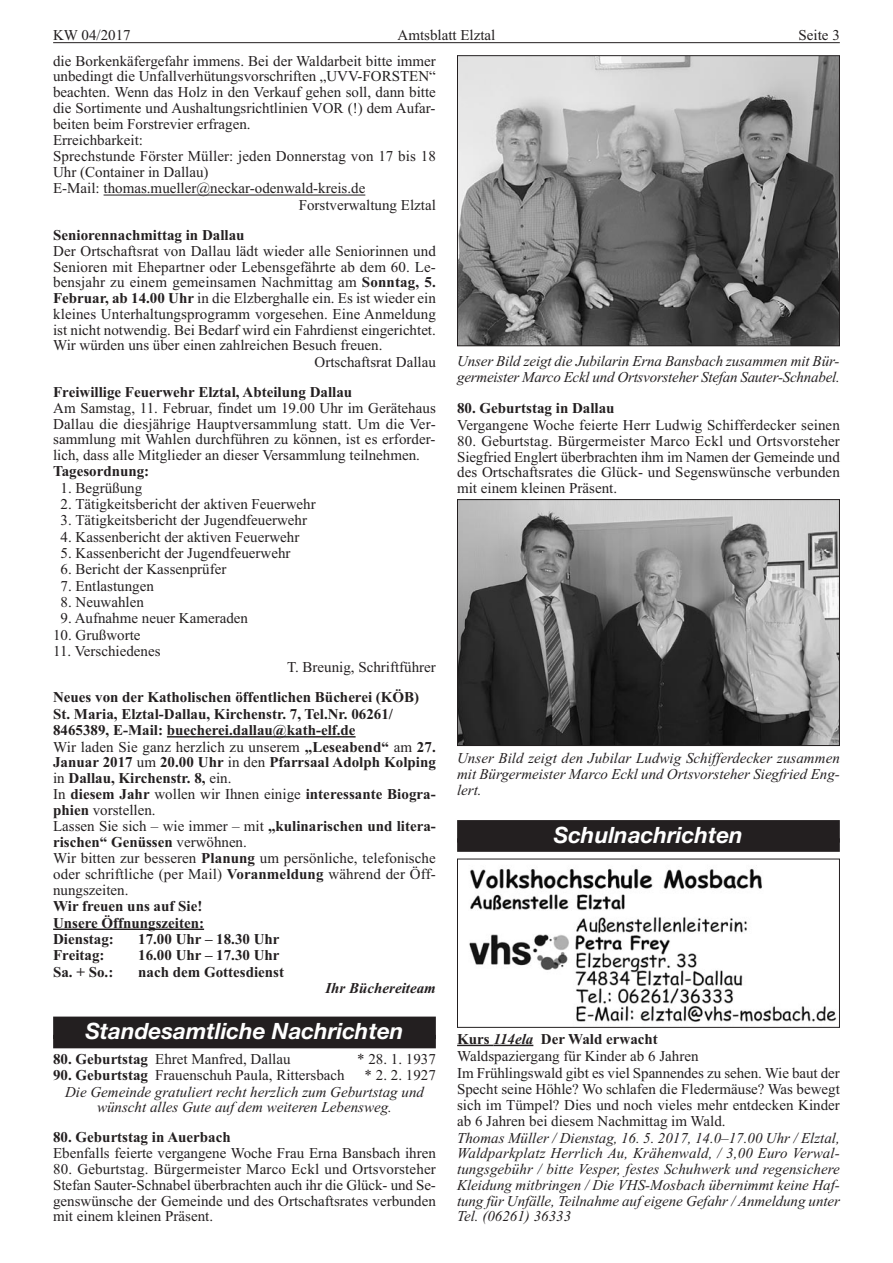
<style>
.page{position:relative;width:893px;height:1263px;background:#fff}
.page>*{position:absolute;margin:0;border:0;box-sizing:border-box;transform-origin:0 0}
.t1{font:italic 700 22.5px "Helvetica Neue";color:#fff}
.t2{font:15px/15.8px "Times";color:#231f20;text-align:justify}
.t3{font:700 15px/16px "Times";color:#231f20}
.t4{font:italic 15px/15.8px "Times";letter-spacing:-.005em;color:#231f20;text-align:justify}
.t5{font:italic 700 15px "Times";color:#231f20}
.s1{font-weight:700}
.s2{font-weight:400}
.s3{font-weight:700;font-style:italic}
</style>
<div class="page">
<hr style="left:167px;top:736px;width:189px;height:1px;background:#231f20">
<hr style="left:53px;top:928px;width:151px;height:2px;background:#231f20">
<div style="left:53px;top:1016px;width:383px;height:23px;background:#231f20"></div>
<div style="left:53px;top:1035px;width:383px;height:13px;background:#231f20"></div>
<div style="left:457px;top:820px;width:383px;height:22px;background:#231f20"></div>
<div style="left:457px;top:838px;width:383px;height:14px;background:#231f20"></div>
<hr style="left:457px;top:1045px;width:36px;height:1px;background:#231f20">
<hr style="left:493px;top:1045px;width:40px;height:1px;background:#231f20">
<img style="left:469px;top:868px;width:368px;height:154px">
<div style="left:457px;top:859px;width:383px;height:169px;border:1px solid #231f20"></div>
<img style="left:459px;top:501px;width:379px;height:243px">
<div style="left:457px;top:499px;width:383px;height:247px;border:1px solid #231f20"></div>
<svg style="left:53px;top:42px;width:787px;height:305px"></svg>
<p class="t2" style="left:53px;top:29px;width:79px">KW 04/2017</p>
<p class="t2" style="left:398px;top:29px;width:99px">Amtsblatt Elztal</p>
<p class="t2" style="left:799px;top:29px;width:43px">Seite 3</p>
<p class="t2" style="left:53px;top:54px;width:384px">die Borkenkäfergefahr immens. Bei der Waldarbeit bitte immer</p>
<p class="t2" style="left:53px;top:70px;width:384px">unbedingt die Unfallverhütungsvorschriften „UVV-FORSTEN“</p>
<p class="t2" style="left:53px;top:86px;width:384px">beachten. Wenn das Holz in den Verkauf gehen soll, dann bitte</p>
<p class="t2" style="left:53px;top:101px;width:384px">die Sortimente und Aushaltungsrichtlinien VOR (!) dem Aufar-</p>
<p class="t2" style="left:53px;top:117px;width:199px">beiten beim Forstrevier erfragen.</p>
<p class="t2" style="left:53px;top:134px;width:91px">Erreichbarkeit:</p>
<p class="t2" style="left:53px;top:150px;width:384px">Sprechstunde Förster Müller: jeden Donnerstag von 17 bis 18</p>
<p class="t2" style="left:53px;top:166px;width:157px">Uhr (Container in Dallau)</p>
<p class="t2" style="left:53px;top:182px;width:314px">E-Mail: thomas.mueller@neckar-odenwald-kreis.de</p>
<p class="t2" style="left:299px;top:198px;width:139px">Forstverwaltung Elztal</p>
<p class="t3" style="left:53px;top:228px;width:193px">Seniorennachmittag in Dallau</p>
<p class="t2" style="left:53px;top:244px;width:384px">Der Ortschaftsrat von Dallau lädt wieder alle Seniorinnen und</p>
<p class="t2" style="left:53px;top:260px;width:384px">Senioren mit Ehepartner oder Lebensgefährte ab dem 60. Le-</p>
<p class="t2" style="left:53px;top:276px;width:384px">bensjahr zu einem gemeinsamen Nachmittag am <span class="s1">Sonntag, 5.</span></p>
<p class="t2" style="left:53px;top:292px;width:384px"><span class="s1">Februar, ab 14.00 Uhr</span> in die Elzberghalle ein. Es ist wieder ein</p>
<p class="t2" style="left:53px;top:307px;width:384px">kleines Unterhaltungsprogramm vorgesehen. Eine Anmeldung</p>
<p class="t2" style="left:53px;top:323px;width:384px">ist nicht notwendig. Bei Bedarf wird ein Fahrdienst eingerichtet.</p>
<p class="t2" style="left:53px;top:339px;width:331px">Wir würden uns über einen zahlreichen Besuch freuen.</p>
<p class="t2" style="left:315px;top:355px;width:123px">Ortschaftsrat Dallau</p>
<p class="t3" style="left:53px;top:385px;width:301px">Freiwillige Feuerwehr Elztal, Abteilung Dallau</p>
<p class="t2" style="left:53px;top:401px;width:384px">Am Samstag, 11. Februar, findet um 19.00 Uhr im Gerätehaus Dallau die diesjährige Hauptversammlung statt. Um die Ver&shy;sammlung mit Wahlen durchführen zu können, ist es erforder&shy;lich, dass alle Mitglieder an dieser Versammlung teilnehmen.</p>
<p class="t3" style="left:53px;top:465px;width:98px">Tagesordnung:</p>
<p class="t2" style="left:61px;top:481px;width:83px">1. Begrüßung</p>
<p class="t2" style="left:61px;top:498px;width:257px">2. Tätigkeitsbericht der aktiven Feuerwehr</p>
<p class="t2" style="left:61px;top:514px;width:248px">3. Tätigkeitsbericht der Jugendfeuerwehr</p>
<p class="t2" style="left:61px;top:530px;width:240px">4. Kassenbericht der aktiven Feuerwehr</p>
<p class="t2" style="left:61px;top:547px;width:231px">5. Kassenbericht der Jugendfeuerwehr</p>
<p class="t2" style="left:61px;top:563px;width:167px">6. Bericht der Kassenprüfer</p>
<p class="t2" style="left:61px;top:579px;width:95px">7. Entlastungen</p>
<p class="t2" style="left:61px;top:596px;width:85px">8. Neuwahlen</p>
<p class="t2" style="left:61px;top:612px;width:189px">9. Aufnahme neuer Kameraden</p>
<p class="t2" style="left:53px;top:628px;width:89px">10. Grußworte</p>
<p class="t2" style="left:53px;top:644px;width:109px">11. Verschiedenes</p>
<p class="t2" style="left:287px;top:661px;width:150px">T. Breunig, Schriftführer</p>
<p class="t3" style="left:53px;top:691px;width:384px">Neues von der Katholischen öffentlichen Bücherei (KÖB)<br>St. Maria, Elztal-Dallau, Kirchenstr. 7, Tel.Nr. 06261/ 8465389, E-Mail: buecherei.dallau@kath-elf.de<br><span class="s2">Wir laden Sie ganz herzlich zu unserem</span> „Leseabend“ <span class="s2">am</span> 27.<br>Januar 2017 <span class="s2">um</span> 20.00 Uhr <span class="s2">in den</span> Pfarrsaal Adolph Kolping <span class="s2">in</span> Dallau, Kirchenstr. 8, <span class="s2">ein.<br>In</span> diesem Jahr <span class="s2">wollen wir Ihnen einige</span> interessante Biogra&shy;phien <span class="s2">vorstellen.<br>Lassen Sie sich – wie immer – mit</span> „kulinarischen und litera&shy;rischen“ Genüssen <span class="s2">verwöhnen.<br>Wir bitten zur besseren</span> Planung <span class="s2">um persönliche, telefonische oder schriftliche (per Mail)</span> Voranmeldung <span class="s2">während der Öff&shy;nungszeiten.</span></p>
<p class="t3" style="left:53px;top:900px;width:152px;text-align:justify">Wir freuen uns auf Sie!<br>Unsere Öffnungszeiten:<br>Dienstag:</p>
<p class="t3" style="left:138px;top:932px;width:143px">17.00 Uhr – 18.30 Uhr</p>
<p class="t3" style="left:53px;top:949px;width:53px">Freitag:</p>
<p class="t3" style="left:138px;top:949px;width:143px">16.00 Uhr – 17.30 Uhr</p>
<p class="t3" style="left:53px;top:965px;width:62px">Sa. + So.:</p>
<p class="t3" style="left:138px;top:965px;width:147px">nach dem Gottesdienst</p>
<p class="t5" style="left:325px;top:983px;width:112px">Ihr Büchereiteam</p>
<h1 class="t1" style="left:85px;top:1023px;width:320px">Standesamtliche Nachrichten</h1>
<p class="t2" style="left:53px;top:1052px;width:239px"><span class="s1">80. Geburtstag</span> Ehret Manfred, Dallau</p>
<p class="t2" style="left:357px;top:1052px;width:80px">* 28. 1. 1937</p>
<p class="t2" style="left:53px;top:1069px;width:293px"><span class="s1">90. Geburtstag</span> Frauenschuh Paula, Rittersbach</p>
<p class="t2" style="left:365px;top:1069px;width:73px">* 2. 2. 1927</p>
<p class="t4" style="left:65px;top:1085px;width:360px;text-align:center">Die Gemeinde gratuliert recht herzlich zum Geburtstag und wünscht alles Gute auf dem weiteren Lebensweg.</p>
<p class="t3" style="left:53px;top:1131px;width:179px">80. Geburtstag in Auerbach</p>
<p class="t2" style="left:53px;top:1147px;width:384px">Ebenfalls feierte vergangene Woche Frau Erna Bansbach ihren</p>
<p class="t2" style="left:53px;top:1163px;width:384px">80. Geburtstag. Bürgermeister Marco Eckl und Ortsvorsteher Stefan Sauter-Schnabel überbrachten auch ihr die Glück- und Se&shy;genswünsche der Gemeinde und des Ortschaftsrates verbunden mit einem kleinen Präsent.</p>
<p class="t4" style="left:457px;top:355px;width:384px">Unser Bild zeigt die Jubilarin Erna Bansbach zusammen mit Bür&shy;germeister Marco Eckl und Ortsvorsteher Stefan Sauter-Schnabel.</p>
<p class="t3" style="left:457px;top:401px;width:159px">80. Geburtstag in Dallau</p>
<p class="t2" style="left:457px;top:419px;width:384px">Vergangene Woche feierte Herr Ludwig Schifferdecker seinen</p>
<p class="t2" style="left:457px;top:434px;width:384px">80. Geburtstag. Bürgermeister Marco Eckl und Ortsvorsteher Siegfried Englert überbrachten ihm im Namen der Gemeinde und des Ortschaftsrates die Glück- und Segenswünsche verbunden mit einem kleinen Präsent.</p>
<p class="t4" style="left:457px;top:752px;width:384px">Unser Bild zeigt den Jubilar Ludwig Schifferdecker zusammen mit Bürgermeister Marco Eckl und Ortsvorsteher Siegfried Eng&shy;lert.</p>
<h1 class="t1" style="left:554px;top:826px;width:191px">Schulnachrichten</h1>
<p class="t2" style="left:457px;top:1031px;width:384px;line-height:17.2px;text-align:left"><span class="s1">Kurs</span> <span class="s3">114ela</span> <span class="s1">Der Wald erwacht<br></span>Waldspaziergang für Kinder ab 6 Jahren<br>Im Frühlingswald gibt es viel Spannendes zu sehen. Wie baut der</p>
<p class="t2" style="left:457px;top:1082px;width:384px">Specht seine Höhle? Wo schlafen die Fledermäuse? Was bewegt sich im Tümpel? Dies und noch vieles mehr entdecken Kinder ab 6 Jahren bei diesem Nachmittag im Wald.</p>
<p class="t4" style="left:457px;top:1131px;width:384px">Thomas Müller / Dienstag, 16. 5. 2017, 14.0–17.00 Uhr / Elztal, Waldparkplatz Herrlich Au, Krähenwald, / 3,00 Euro Verwal&shy;tungsgebühr / bitte Vesper, festes Schuhwerk und regensichere Kleidung mitbringen / Die VHS-Mosbach übernimmt keine Haf&shy;tung für Unfälle, Teilnahme auf eigene Gefahr / Anmeldung unter Tel. (06261) 36333</p>
</div>
